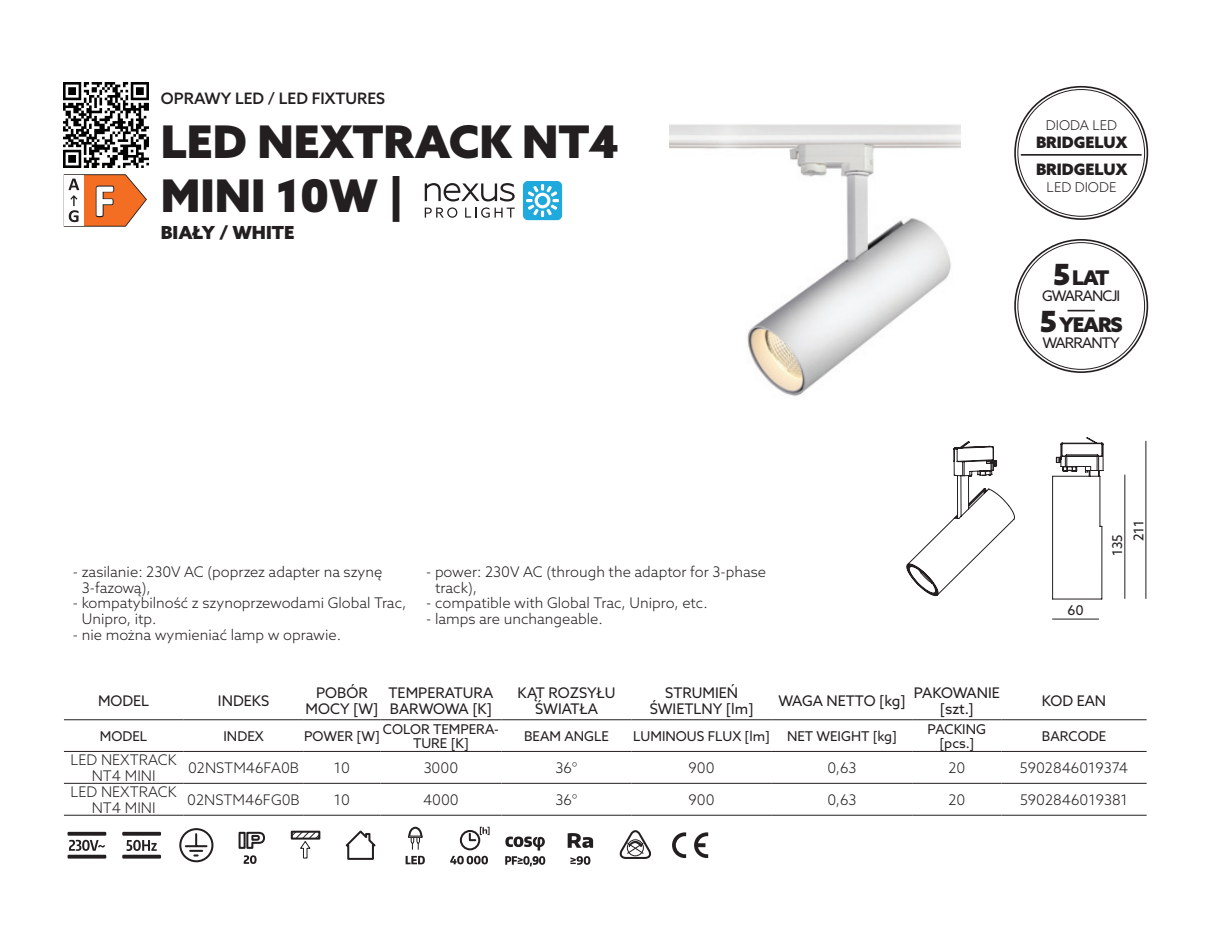
<style>
.page{position:relative;width:1212px;height:944px;background:#fff}
.page>*{position:absolute;margin:0;border:0;box-sizing:border-box;transform-origin:0 0}
.t1{font:700 47.02px "Calibri";color:#fff}
.t2{font:900 45px/54px "Azo Sans";color:#231f20}
.Styl_akapitowy_6_5_r{font:900 20.25px "Azo Sans";letter-spacing:-.06em;color:#231f20}
.t3{font:900 18px "Azo Sans";color:#231f20}
.t4{font:500 15.75px "Azo Sans";color:#231f20}
.t5{font:900 15.75px "Azo Sans";color:#231f20}
.CECHY{font:300 14.62px/15.8px "Azo Sans";color:#231f20}
.Styl_akapitowy_6_5_r-2{font:14.62px/15.8px "Azo Sans";color:#231f20;text-align:center}
.Styl_akapitowy_6_5{font:300 14.62px/15.8px "Azo Sans";color:#231f20;text-align:center}
.tabelka_tekst_7pkt{font:300 14.62px "Azo Sans";color:#231f20}
.Styl_akapitowy_6_5_r-3{font:14.62px "Azo Sans";letter-spacing:-.06em;color:#231f20}
.Styl_akapitowy_tabel{font:300 14.62px "Azo Sans";color:#231f20}
.Styl_akapitowy_6_reg{font:13.5px/13.5px "Azo Sans";color:#231f20;text-align:center}
.Styl_akapitowy_6_5_r-4{font:13.5px "Azo Sans";color:#231f20}
.t6{font:300 13.5px "Azo Sans";color:#231f20}
.s1{font-size:29.25px}
</style>
<div class="page">
<img style="left:670px;top:124px;width:290px;height:273px">
<img style="left:64px;top:83px;width:84px;height:84px">
<svg style="left:425px;top:183px;width:90px;height:18px"></svg>
<svg style="left:425px;top:207px;width:32px;height:11px"></svg>
<svg style="left:465px;top:207px;width:50px;height:11px"></svg>
<div style="left:523px;top:181px;width:39px;height:39px;background:#1fa9dc;border-radius:5px"></div>
<svg style="left:526px;top:184px;width:33px;height:33px"></svg>
<svg style="left:64px;top:720px;width:1082px;height:95px"></svg>
<hr style="left:64px;top:719px;width:119px;height:1px;background:#231f20">
<hr style="left:183px;top:719px;width:121px;height:1px;background:#231f20">
<hr style="left:304px;top:719px;width:76px;height:1px;background:#231f20">
<hr style="left:380px;top:719px;width:121px;height:1px;background:#231f20">
<hr style="left:501px;top:719px;width:130px;height:1px;background:#231f20">
<hr style="left:631px;top:719px;width:141px;height:1px;background:#231f20">
<hr style="left:772px;top:719px;width:140px;height:1px;background:#231f20">
<hr style="left:912px;top:719px;width:89px;height:1px;background:#231f20">
<hr style="left:1001px;top:719px;width:145px;height:1px;background:#231f20">
<hr style="left:64px;top:751px;width:119px;height:1px;background:#231f20">
<hr style="left:183px;top:751px;width:121px;height:1px;background:#231f20">
<hr style="left:304px;top:751px;width:76px;height:1px;background:#231f20">
<hr style="left:380px;top:751px;width:121px;height:1px;background:#231f20">
<hr style="left:501px;top:751px;width:130px;height:1px;background:#231f20">
<hr style="left:631px;top:751px;width:141px;height:1px;background:#231f20">
<hr style="left:772px;top:751px;width:140px;height:1px;background:#231f20">
<hr style="left:912px;top:751px;width:89px;height:1px;background:#231f20">
<hr style="left:1001px;top:751px;width:145px;height:1px;background:#231f20">
<hr style="left:64px;top:783px;width:119px;height:1px;background:#231f20">
<hr style="left:183px;top:783px;width:121px;height:1px;background:#231f20">
<hr style="left:304px;top:783px;width:76px;height:1px;background:#231f20">
<hr style="left:380px;top:783px;width:121px;height:1px;background:#231f20">
<hr style="left:501px;top:783px;width:130px;height:1px;background:#231f20">
<hr style="left:631px;top:783px;width:141px;height:1px;background:#231f20">
<hr style="left:772px;top:783px;width:140px;height:1px;background:#231f20">
<hr style="left:912px;top:783px;width:89px;height:1px;background:#231f20">
<hr style="left:1001px;top:783px;width:145px;height:1px;background:#231f20">
<hr style="left:64px;top:815px;width:119px;height:1px;background:#231f20">
<hr style="left:183px;top:815px;width:121px;height:1px;background:#231f20">
<hr style="left:304px;top:815px;width:76px;height:1px;background:#231f20">
<hr style="left:380px;top:815px;width:121px;height:1px;background:#231f20">
<hr style="left:501px;top:815px;width:130px;height:1px;background:#231f20">
<hr style="left:631px;top:815px;width:141px;height:1px;background:#231f20">
<hr style="left:772px;top:815px;width:140px;height:1px;background:#231f20">
<hr style="left:912px;top:815px;width:89px;height:1px;background:#231f20">
<hr style="left:1001px;top:815px;width:145px;height:1px;background:#231f20">
<svg style="left:69px;top:840px;width:36px;height:11px"></svg>
<div style="left:68px;top:832px;width:38px;height:4px;border:2px solid #231f20"></div>
<div style="left:68px;top:855px;width:38px;height:4px;border:2px solid #231f20"></div>
<div style="left:122px;top:832px;width:39px;height:4px;border:2px solid #231f20"></div>
<div style="left:122px;top:855px;width:39px;height:4px;border:2px solid #231f20"></div>
<svg style="left:127px;top:840px;width:30px;height:11px"></svg>
<svg style="left:179px;top:828px;width:35px;height:35px"></svg>
<svg style="left:238px;top:831px;width:27px;height:33px"></svg>
<svg style="left:290px;top:830px;width:31px;height:29px"></svg>
<svg style="left:345px;top:830px;width:31px;height:30px"></svg>
<svg style="left:406px;top:856px;width:19px;height:8px"></svg>
<svg style="left:407px;top:826px;width:16px;height:23px"></svg>
<svg style="left:450px;top:827px;width:40px;height:37px"></svg>
<svg style="left:505px;top:836px;width:40px;height:30px"></svg>
<svg style="left:570px;top:856px;width:20px;height:9px"></svg>
<svg style="left:568px;top:833px;width:25px;height:15px"></svg>
<svg style="left:619px;top:830px;width:32px;height:29px"></svg>
<svg style="left:672px;top:832px;width:14px;height:26px"></svg>
<svg style="left:694px;top:832px;width:14px;height:26px"></svg>
<hr style="left:1021px;top:154px;width:120px;height:2px;background:#231f20">
<svg style="left:1067px;top:310px;width:28px;height:1px"></svg>
<hr style="left:1052px;top:619px;width:46px;height:1px;background:#231f20">
<svg style="left:906px;top:437px;width:198px;height:163px"></svg>
<hr style="left:1124px;top:475px;width:1px;height:123px;background:#231f20">
<hr style="left:1145px;top:441px;width:1px;height:157px;background:#231f20">
<svg style="left:64px;top:174px;width:83px;height:53px"></svg>
<p class="t1" style="left:93px;top:167px;width:23px">F</p>
<p class="t4" style="left:161px;top:88px;width:226px">OPRAWY LED / LED FIXTURES</p>
<p class="t2" style="left:161px;top:114px;width:460px">LED NEXTRACK NT4<br>MINI 10W |</p>
<p class="t3" style="left:161px;top:220px;width:135px">BIAŁY / WHITE</p>
<p class="CECHY" style="left:82px;top:564px;width:302px;text-indent:-9px">- zasilanie: 230V AC (poprzez adapter na szynę<br>3-fazową),</p>
<p class="CECHY" style="left:82px;top:595px;width:326px;text-indent:-9px">- kompatybilność z szynoprzewodami Global Trac,<br>Unipro, itp.</p>
<p class="CECHY" style="left:73px;top:627px;width:270px">- nie można wymieniać lamp w oprawie.</p>
<p class="CECHY" style="left:435px;top:564px;width:332px;text-indent:-9px">- power: 230V AC (through the adaptor for 3-phase track),</p>
<p class="CECHY" style="left:426px;top:595px;width:283px">- compatible with Global Trac, Unipro, etc.</p>
<p class="CECHY" style="left:426px;top:611px;width:178px">- lamps are unchangeable.</p>
<p class="t6" style="left:1046px;top:116px;width:73px">DIODA LED</p>
<p class="t5" style="left:1036px;top:132px;width:93px">BRIDGELUX</p>
<p class="t5" style="left:1036px;top:159px;width:93px">BRIDGELUX</p>
<p class="t6" style="left:1047px;top:178px;width:71px">LED DIODE</p>
<p class="Styl_akapitowy_6_5_r" style="left:1053px;top:264px;width:58px"><span class="s1">5</span> LAT</p>
<p class="Styl_akapitowy_6_5_r-3" style="left:1042px;top:286px;width:80px">GWARANCJI</p>
<p class="Styl_akapitowy_6_5_r" style="left:1040px;top:311px;width:84px"><span class="s1">5</span> YEARS</p>
<p class="Styl_akapitowy_6_5_r-3" style="left:1042px;top:333px;width:79px">WARRANTY</p>
<p class="Styl_akapitowy_6_reg" style="left:1067px;top:603px;width:18px">60</p>
<p class="Styl_akapitowy_6_reg" style="left:1110px;top:556px;width:23px;rotate:-90deg">135</p>
<p class="Styl_akapitowy_6_reg" style="left:1131px;top:541px;width:23px;rotate:-90deg">211</p>
<p class="Styl_akapitowy_6_5_r-2" style="left:98px;top:693px;width:53px">MODEL</p>
<p class="Styl_akapitowy_6_5_r-2" style="left:218px;top:693px;width:53px">INDEKS</p>
<p class="Styl_akapitowy_6_5_r-2" style="left:306px;top:685px;width:74px">POBÓR<br>MOCY [W]</p>
<p class="Styl_akapitowy_6_5_r-2" style="left:389px;top:685px;width:106px;text-align:left">TEMPERATURA<br>BARWOWA [K]</p>
<p class="Styl_akapitowy_6_5_r-2" style="left:517px;top:685px;width:100px">KĄT ROZSYŁU<br>ŚWIATŁA</p>
<p class="Styl_akapitowy_6_5_r-2" style="left:650px;top:685px;width:105px">STRUMIEŃ<br>ŚWIETLNY [lm]</p>
<p class="Styl_akapitowy_6_5_r-2" style="left:778px;top:693px;width:129px">WAGA NETTO [kg]</p>
<p class="Styl_akapitowy_6_5_r-2" style="left:914px;top:685px;width:88px">PAKOWANIE [szt.]</p>
<p class="Styl_akapitowy_6_5_r-2" style="left:1042px;top:693px;width:66px">KOD EAN</p>
<p class="Styl_akapitowy_6_reg" style="left:100px;top:729px;width:49px">MODEL</p>
<p class="Styl_akapitowy_6_reg" style="left:223px;top:729px;width:42px">INDEX</p>
<p class="Styl_akapitowy_6_reg" style="left:304px;top:729px;width:77px">POWER [W]</p>
<p class="Styl_akapitowy_6_reg" style="left:383px;top:722px;width:118px">COLOR TEMPERA-<br>TURE [K]</p>
<p class="Styl_akapitowy_6_reg" style="left:524px;top:729px;width:86px">BEAM ANGLE</p>
<p class="Styl_akapitowy_6_5_r-4" style="left:633px;top:727px;width:138px">LUMINOUS FLUX [lm]</p>
<p class="Styl_akapitowy_6_5_r-4" style="left:787px;top:727px;width:112px">NET WEIGHT [kg]</p>
<p class="Styl_akapitowy_6_reg" style="left:927px;top:722px;width:60px">PACKING [pcs.]</p>
<p class="Styl_akapitowy_6_reg" style="left:1042px;top:729px;width:66px">BARCODE</p>
<p class="Styl_akapitowy_6_5" style="left:71px;top:752px;width:108px">LED NEXTRACK<br>NT4 MINI</p>
<p class="Styl_akapitowy_6_5" style="left:188px;top:760px;width:113px">02NSTM46FA0B</p>
<p class="Styl_akapitowy_6_5" style="left:334px;top:760px;width:18px">10</p>
<p class="Styl_akapitowy_tabel" style="left:424px;top:758px;width:36px">3000</p>
<p class="tabelka_tekst_7pkt" style="left:555px;top:758px;width:24px">36°</p>
<p class="tabelka_tekst_7pkt" style="left:689px;top:758px;width:28px">900</p>
<p class="tabelka_tekst_7pkt" style="left:827px;top:758px;width:31px">0,63</p>
<p class="tabelka_tekst_7pkt" style="left:948px;top:758px;width:18px">20</p>
<p class="tabelka_tekst_7pkt" style="left:1020px;top:758px;width:110px">5902846019374</p>
<p class="Styl_akapitowy_6_5" style="left:71px;top:784px;width:108px">LED NEXTRACK<br>NT4 MINI</p>
<p class="Styl_akapitowy_6_5" style="left:187px;top:792px;width:114px">02NSTM46FG0B</p>
<p class="Styl_akapitowy_6_5" style="left:334px;top:792px;width:18px">10</p>
<p class="Styl_akapitowy_tabel" style="left:423px;top:790px;width:37px">4000</p>
<p class="tabelka_tekst_7pkt" style="left:555px;top:790px;width:24px">36°</p>
<p class="tabelka_tekst_7pkt" style="left:689px;top:790px;width:28px">900</p>
<p class="tabelka_tekst_7pkt" style="left:827px;top:790px;width:31px">0,63</p>
<p class="tabelka_tekst_7pkt" style="left:948px;top:790px;width:18px">20</p>
<p class="tabelka_tekst_7pkt" style="left:1020px;top:790px;width:109px">5902846019381</p>
</div>
